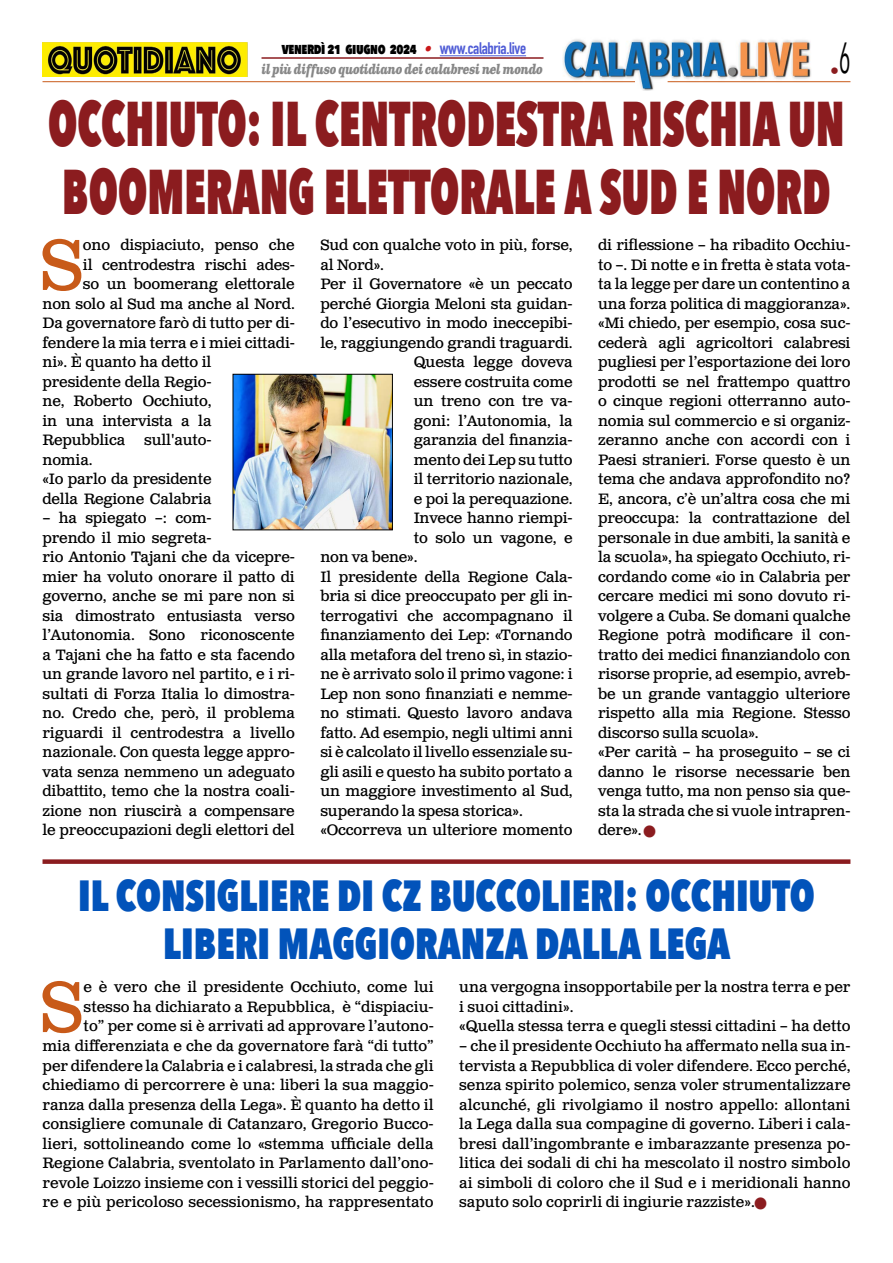
<style>
.page{position:relative;width:893px;height:1263px;background:#fff}
.page>*{position:absolute;margin:0;border:0;box-sizing:border-box;transform-origin:0 0}
.t1{font:71.25px "Clarendon Text Pro";color:#c85a19}
.t2{font:800 63px/67.5px "Avenir Next Condensed";color:#8b1c1f;scale:.73 1}
.t3{font:800 43.5px/48px "Avenir Next Condensed";color:#0253ba;text-align:center;scale:.9 1}
.t4{font:18px "Avenir Next Condensed";color:#8b1c1f}
.t5{font:15px/19.5px "Clarendon Text Pro";letter-spacing:-.01em;color:#000}
.t6{font:800 15px "Avenir Next Condensed";letter-spacing:-.03em;color:#000;scale:.9 1}
.t7{font:italic 700 13.5px "Clarendon Text Pro";letter-spacing:-.05em;color:#878787;scale:.79 1}
.s1{font-family:"Clarendon Text Pro";font-weight:700;font-style:italic;color:#ca181a}
.s2{font-family:"DIN Condensed";font-weight:700;font-size:16.5px;color:#4f5cd6}
.s3{color:#8b1c1f}
</style>
<div class="page">
<img style="left:563px;top:39px;width:248px;height:51px">
<hr style="left:43px;top:81px;width:592px;height:1px;background:#c85a19">
<hr style="left:668px;top:81px;width:182px;height:1px;background:#c85a19">
<hr style="left:440px;top:55px;width:86px;height:1px;background:#4f5cd6">
<hr style="left:261px;top:57px;width:282px;height:2px;background:#8b1c1f">
<img style="left:43px;top:42px;width:204px;height:35px">
<img style="left:235px;top:376px;width:156px;height:152px">
<div style="left:233px;top:374px;width:160px;height:156px;border:1px solid #000"></div>
<div style="left:43px;top:859px;width:807px;height:5px;background:#8b1c1f"></div>
<p class="t4" style="left:830px;top:55px;width:22px">•<sup>6</sup></p>
<p class="t6" style="left:282px;top:39px;width:273px">venerdì 21 giugno 2024 <span class="s1">•</span> <span class="s2">www.calabria.live</span></p>
<p class="t7" style="left:261px;top:61px;width:358px">il più diffuso quotidiano dei calabresi nel mondo</p>
<h2 class="t2" style="left:48px;top:90px;width:1092px">OCCHIUTO: IL CENTRODESTRA RISCHIA UN<br>BOOMERANG ELETTORALE A SUD E NORD</h2>
<h1 class="t1" style="left:40px;top:222px;width:45px">S</h1>
<p class="t5" style="left:83px;top:236px;width:213px">ono dispiaciuto, penso che</p>
<p class="t5" style="left:320px;top:236px;width:254px">Sud con qualche voto in più, forse,</p>
<p class="t5" style="left:320px;top:256px;width:65px">al Nord».</p>
<p class="t5" style="left:320px;top:275px;width:254px">Per il Governatore «è un peccato</p>
<p class="t5" style="left:320px;top:295px;width:254px">perché Giorgia Meloni sta guidan-</p>
<p class="t5" style="left:320px;top:314px;width:254px">do l’esecutivo in modo ineccepibi-</p>
<p class="t5" style="left:320px;top:334px;width:254px">le, raggiungendo grandi traguardi.</p>
<p class="t5" style="left:414px;top:353px;width:160px">Questa legge doveva</p>
<p class="t5" style="left:414px;top:373px;width:160px">essere costruita come</p>
<p class="t5" style="left:414px;top:392px;width:160px">un treno con tre va-</p>
<p class="t5" style="left:414px;top:412px;width:160px">goni: l’Autonomia, la</p>
<p class="t5" style="left:414px;top:431px;width:160px">garanzia del finanzia-</p>
<p class="t5" style="left:414px;top:451px;width:160px">mento dei Lep su tutto</p>
<p class="t5" style="left:414px;top:470px;width:160px">il territorio nazionale,</p>
<p class="t5" style="left:414px;top:490px;width:160px">e poi la perequazione.</p>
<p class="t5" style="left:414px;top:509px;width:160px">Invece hanno riempi-</p>
<p class="t5" style="left:414px;top:529px;width:160px">to solo un vagone, e</p>
<p class="t5" style="left:320px;top:548px;width:99px">non va bene».</p>
<p class="t5" style="left:320px;top:568px;width:254px">Il presidente della Regione Cala-</p>
<p class="t5" style="left:320px;top:587px;width:254px">bria si dice preoccupato per gli in-</p>
<p class="t5" style="left:320px;top:607px;width:254px">terrogativi che accompagnano il</p>
<p class="t5" style="left:320px;top:626px;width:254px">finanziamento dei Lep: «Tornando</p>
<p class="t5" style="left:320px;top:646px;width:254px">alla metafora del treno sì, in stazio-</p>
<p class="t5" style="left:320px;top:665px;width:254px">ne è arrivato solo il primo vagone: i</p>
<p class="t5" style="left:320px;top:685px;width:254px">Lep non sono finanziati e nemme-</p>
<p class="t5" style="left:320px;top:704px;width:254px">no stimati. Questo lavoro andava</p>
<p class="t5" style="left:320px;top:724px;width:254px">fatto. Ad esempio, negli ultimi anni</p>
<p class="t5" style="left:320px;top:743px;width:254px">si è calcolato il livello essenziale su-</p>
<p class="t5" style="left:320px;top:763px;width:254px">gli asili e questo ha subito portato a</p>
<p class="t5" style="left:320px;top:782px;width:254px">un maggiore investimento al Sud,</p>
<p class="t5" style="left:320px;top:802px;width:204px">superando la spesa storica».</p>
<p class="t5" style="left:320px;top:821px;width:254px">«Occorreva un ulteriore momento</p>
<p class="t5" style="left:598px;top:236px;width:254px">di riflessione – ha ribadito Occhiu&shy;to –. Di notte e in fretta è stata vota&shy;ta la legge per dare un contentino a una forza politica di maggioranza». «Mi chiedo, per esempio, cosa suc&shy;cederà agli agricoltori calabresi pugliesi per l’esportazione dei loro prodotti se nel frattempo quattro o cinque regioni otterranno auto&shy;nomia sul commercio e si organiz&shy;zeranno anche con accordi con i Paesi stranieri. Forse questo è un tema che andava approfondito no?<br>E, ancora, c’è un’altra cosa che mi preoccupa: la contrattazione del personale in due ambiti, la sanità e la scuola», ha spiegato Occhiuto, ri&shy;cordando come «io in Calabria per cercare medici mi sono dovuto ri&shy;volgere a Cuba. Se domani qualche Regione potrà modificare il con&shy;tratto dei medici finanziandolo con risorse proprie, ad esempio, avreb&shy;be un grande vantaggio ulteriore rispetto alla mia Regione. Stesso discorso sulla scuola».<br>«Per carità – ha proseguito – se ci danno le risorse necessarie ben venga tutto, ma non penso sia que&shy;sta la strada che si vuole intrapren&shy;dere». <span class="s3">■</span></p>
<p class="t5" style="left:83px;top:256px;width:213px">il centrodestra rischi ades-</p>
<p class="t5" style="left:83px;top:275px;width:213px">so un boomerang elettorale</p>
<p class="t5" style="left:43px;top:295px;width:254px">non solo al Sud ma anche al Nord.</p>
<p class="t5" style="left:43px;top:314px;width:254px">Da governatore farò di tutto per di-</p>
<p class="t5" style="left:43px;top:334px;width:254px">fendere la mia terra e i miei cittadi-</p>
<p class="t5" style="left:43px;top:353px;width:170px">ni». È quanto ha detto il</p>
<p class="t5" style="left:43px;top:373px;width:171px">presidente della Regio-</p>
<p class="t5" style="left:43px;top:392px;width:171px">ne, Roberto Occhiuto,</p>
<p class="t5" style="left:43px;top:412px;width:171px">in una intervista a la</p>
<p class="t5" style="left:43px;top:431px;width:84px">Repubblica</p>
<p class="t5" style="left:144px;top:431px;width:69px">sull'auto-</p>
<p class="t5" style="left:43px;top:451px;width:171px">nomia.<br>«Io parlo da presidente della Regione Calabria</p>
<p class="t5" style="left:43px;top:509px;width:254px">– ha spiegato –: com-<br>prendo il mio segreta-<br>rio Antonio Tajani che da vicepre&shy;mier ha voluto onorare il patto di governo, anche se mi pare non si sia dimostrato entusiasta verso l’Autonomia. Sono riconoscente a Tajani che ha fatto e sta facendo un grande lavoro nel partito, e i ri&shy;sultati di Forza Italia lo dimostra&shy;no. Credo che, però, il problema riguardi il centrodestra a livello nazionale. Con questa legge appro&shy;vata senza nemmeno un adeguato dibattito, temo che la nostra coali&shy;zione non riuscirà a compensare le preoccupazioni degli elettori del</p>
<h3 class="t3" style="left:78px;top:871px;width:820px">IL CONSIGLIERE DI CZ BUCCOLIERI: OCCHIUTO<br>LIBERI MAGGIORANZA DALLA LEGA</h3>
<h1 class="t1" style="left:40px;top:964px;width:45px">S</h1>
<p class="t5" style="left:43px;top:978px;width:393px;text-align:right">e è vero che il presidente Occhiuto, come lui stesso ha dichiarato a Repubblica, è “dispiaciu-<br>to” per come si è arrivati ad approvare l’autono-<br>mia differenziata e che da governatore farà “di tutto” per difendere la Calabria e i calabresi, la strada che gli chiediamo di percorrere è una: liberi la sua maggio&shy;ranza dalla presenza della Lega». È quanto ha detto il consigliere comunale di Catanzaro, Gregorio Bucco&shy;lieri, sottolineando come lo «stemma ufficiale della Regione Calabria, sventolato in Parlamento dall’ono&shy;revole Loizzo insieme con i vessilli storici del peggio&shy;re e più pericoloso secessionismo, ha rappresentato</p>
<p class="t5" style="left:459px;top:978px;width:393px">una vergogna insopportabile per la nostra terra e per i suoi cittadini».<br>«Quella stessa terra e quegli stessi cittadini – ha detto</p>
<p class="t5" style="left:459px;top:1037px;width:393px;text-align:justify">– che il presidente Occhiuto ha affermato nella sua in&shy;tervista a Repubblica di voler difendere. Ecco perché, senza spirito polemico, senza voler strumentalizzare alcunché, gli rivolgiamo il nostro appello: allontani la Lega dalla sua compagine di governo. Liberi i cala&shy;bresi dall’ingombrante e imbarazzante presenza po&shy;litica dei sodali di chi ha mescolato il nostro simbolo ai simboli di coloro che il Sud e i meridionali hanno saputo solo coprirli di ingiurie razziste».<span class="s3">■</span></p>
</div>
